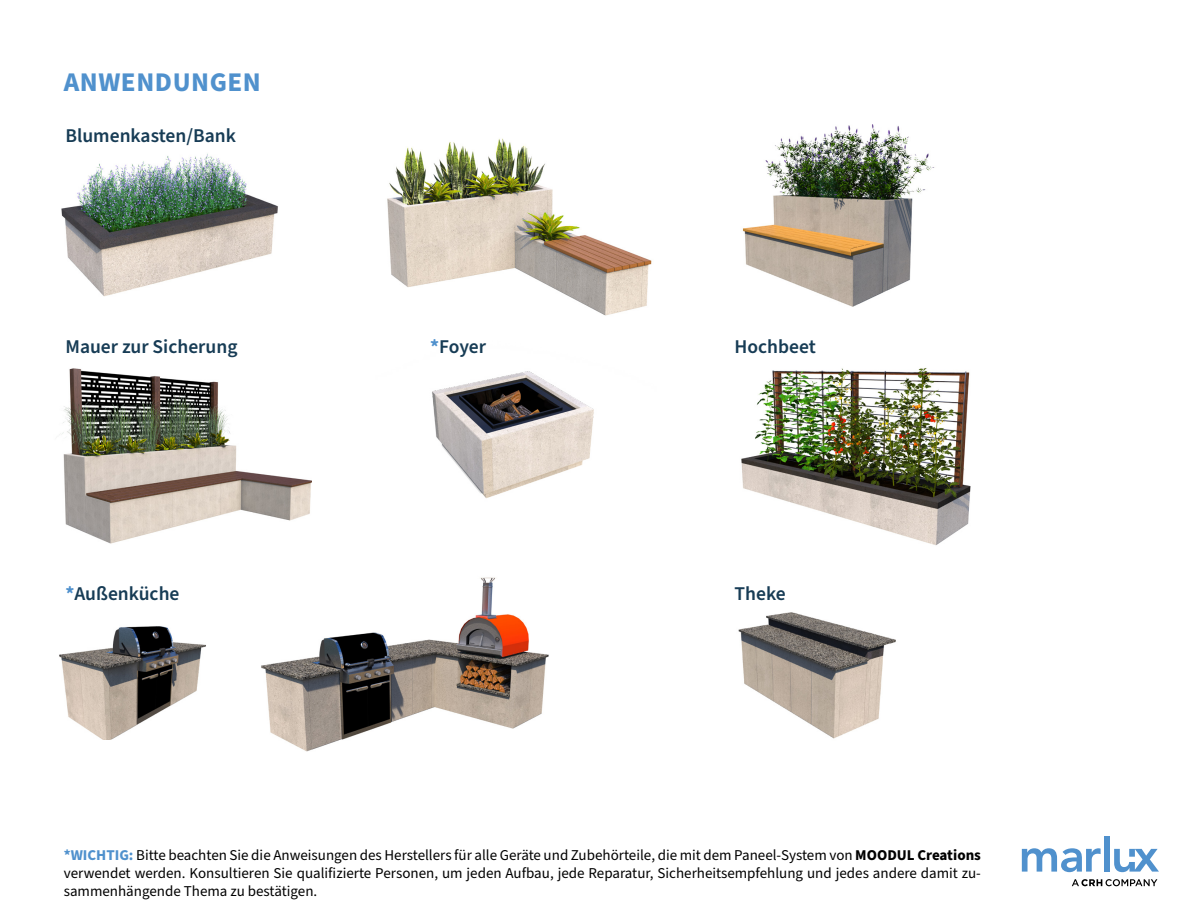
<style>
.page{position:relative;width:1188px;height:918px;background:#fff}
.page>*{position:absolute;margin:0;border:0;box-sizing:border-box;transform-origin:0 0}
.t1{font:700 27px "Source Sans Pro";letter-spacing:.02em;color:#5091cd}
.t2{font:600 19.5px "Source Sans Pro";color:#173c55}
.t3{font:15px/18px "Source Sans Pro";color:#000;text-align:justify}
.s1{font-weight:700;color:#5091cd}
.s2{font-weight:700}
</style>
<div class="page">
<svg style="left:1072px;top:879px;width:85px;height:7px"></svg>
<svg style="left:1022px;top:848px;width:79px;height:24px"></svg>
<div style="left:1105px;top:836px;width:5px;height:36px;background:#5091cd"></div>
<svg style="left:1114px;top:849px;width:45px;height:23px"></svg>
<img style="left:59px;top:626px;width:147px;height:113px">
<img style="left:261px;top:577px;width:288px;height:174px">
<img style="left:738px;top:612px;width:158px;height:127px">
<img style="left:62px;top:368px;width:250px;height:176px">
<img style="left:432px;top:371px;width:162px;height:128px">
<img style="left:741px;top:368px;width:230px;height:178px">
<img style="left:61px;top:153px;width:217px;height:144px">
<img style="left:387px;top:138px;width:265px;height:178px">
<img style="left:743px;top:124px;width:192px;height:183px">
<h1 class="t1" style="left:64px;top:64px;width:199px">ANWENDUNGEN</h1>
<h2 class="t2" style="left:65px;top:123px;width:172px">Blumenkasten/Bank</h2>
<h2 class="t2" style="left:65px;top:333px;width:174px">Mauer zur Sicherung</h2>
<h2 class="t2" style="left:65px;top:581px;width:116px"><span class="s1">*</span>Außenküche</h2>
<h2 class="t2" style="left:430px;top:333px;width:58px"><span class="s1">*</span>Foyer</h2>
<h2 class="t2" style="left:735px;top:333px;width:83px">Hochbeet</h2>
<h2 class="t2" style="left:735px;top:581px;width:53px">Theke</h2>
<p class="t3" style="left:64px;top:847px;width:919px"><span class="s1">*WICHTIG:</span> Bitte beachten Sie die Anweisungen des Herstellers für alle Geräte und Zubehörteile, die mit dem Paneel-System von <span class="s2">MOODUL Creations </span>verwendet werden. Konsultieren Sie qualifizierte Personen, um jeden Aufbau, jede Reparatur, Sicherheitsempfehlung und jedes andere damit zu&shy;sammenhängende Thema zu bestätigen.</p>
</div>
